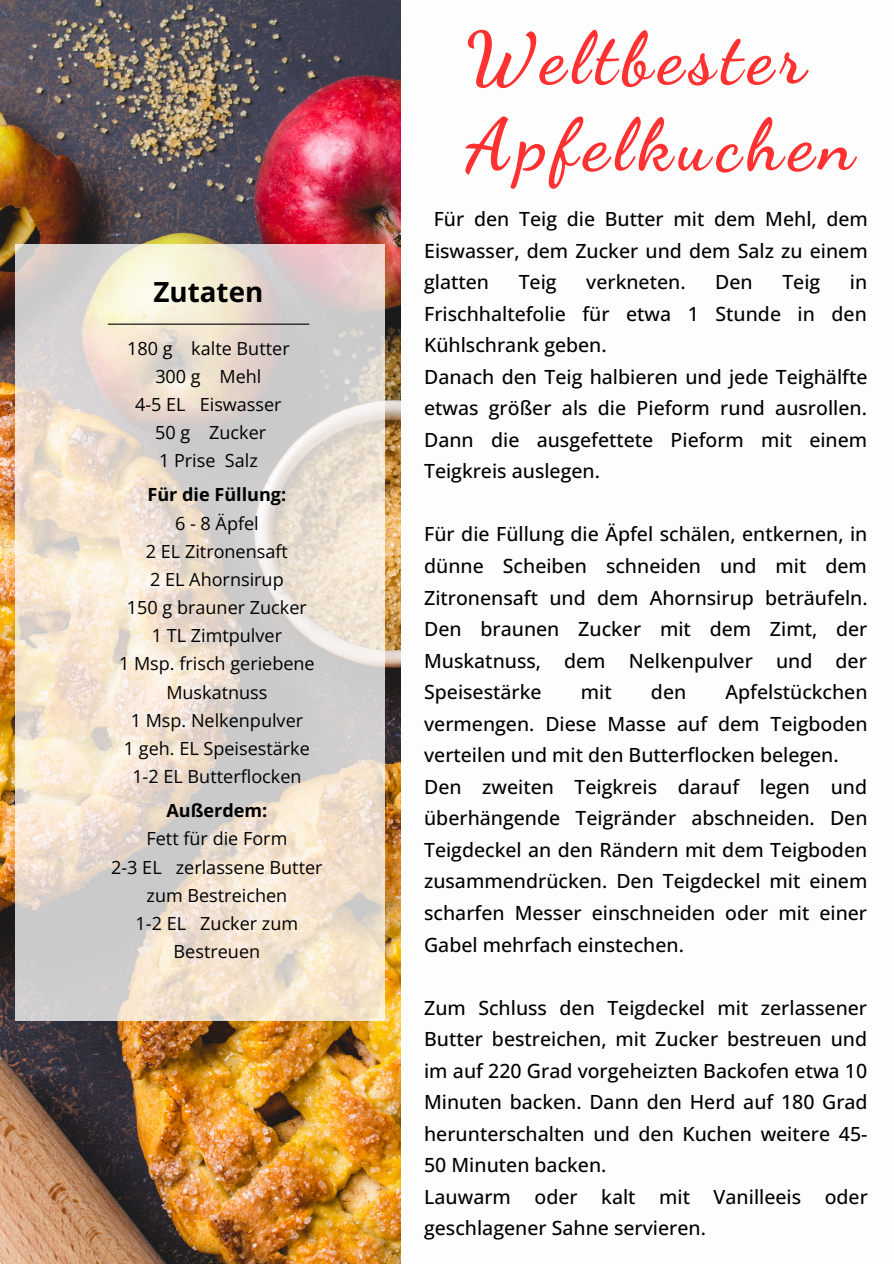
<style>
.page{position:relative;width:894px;height:1264px;background:#fff}
.page>*{position:absolute;margin:0;border:0;box-sizing:border-box;transform-origin:0 0}
.t1{font:700 72.3px "Dancing Script";letter-spacing:.085em;color:#ff3131}
.t2{font:700 27.75px "Open Sans";color:#000}
.t3{font:500 19.5px/31.5px "Open Sans";color:#000;text-align:justify}
.t4{font:18px/28.2px "Open Sans";color:#000;text-align:center}
.t5{font:700 18px "Open Sans";color:#000}
</style>
<div class="page">
<img style="left:0;top:0;width:400px;height:1263px">
<svg style="left:15px;top:244px;width:369px;height:776px;background:#e5dbd0"></svg>
<hr style="left:108px;top:323px;width:201px;height:2px;background:#000">
<p class="t2" style="left:153px;top:273px;width:111px">Zutaten</p>
<p class="t4" style="left:127px;top:333px;width:164px">180 g kalte Butter</p>
<p class="t4" style="left:155px;top:362px;width:108px">300 g Mehl</p>
<p class="t4" style="left:135px;top:390px;width:148px">4-5 EL Eiswasser</p>
<p class="t4" style="left:155px;top:418px;width:112px">50 g Zucker</p>
<p class="t4" style="left:159px;top:446px;width:100px">1 Prise Salz</p>
<p class="t5" style="left:147px;top:482px;width:140px">Für die Füllung:</p>
<p class="t4" style="left:175px;top:508px;width:85px">6 - 8 Äpfel</p>
<p class="t4" style="left:146px;top:536px;width:143px">2 EL Zitronensaft</p>
<p class="t4" style="left:150px;top:565px;width:135px">2 EL Ahornsirup</p>
<p class="t4" style="left:127px;top:593px;width:181px">150 g brauner Zucker</p>
<p class="t4" style="left:152px;top:621px;width:132px">1 TL Zimtpulver</p>
<p class="t4" style="left:119px;top:649px;width:197px">1 Msp. frisch geriebene<br>Muskatnuss</p>
<p class="t4" style="left:131px;top:705px;width:174px">1 Msp. Nelkenpulver</p>
<p class="t4" style="left:124px;top:733px;width:187px">1 geh. EL Speisestärke</p>
<p class="t4" style="left:132px;top:762px;width:171px">1-2 EL Butterflocken</p>
<p class="t5" style="left:166px;top:798px;width:102px">Außerdem:</p>
<p class="t4" style="left:146px;top:824px;width:142px">Fett für die Form</p>
<p class="t4" style="left:111px;top:852px;width:213px">2-3 EL zerlassene Butter zum Bestreichen</p>
<p class="t4" style="left:136px;top:908px;width:164px">1-2 EL Zucker zum<br>Bestreuen</p>
<p class="t1" style="left:465px;top:15px;width:341px">Weltbester</p>
<p class="t1" style="left:465px;top:102px;width:390px">Apfelkuchen</p>
<p class="t3" style="left:424px;top:203px;width:445px;text-indent:10px">Für den Teig die Butter mit dem Mehl, dem Eiswasser, dem Zucker und dem Salz zu einem glatten</p>
<p class="t3" style="left:518px;top:266px;width:39px">Teig</p>
<p class="t3" style="left:586px;top:266px;width:101px">verkneten.</p>
<p class="t3" style="left:715px;top:266px;width:39px">Den</p>
<p class="t3" style="left:782px;top:266px;width:39px">Teig</p>
<p class="t3" style="left:424px;top:266px;width:444px;text-indent:425px">in Frischhaltefolie für etwa 1 Stunde in den Kühlschrank geben.</p>
<p class="t3" style="left:424px;top:360px;width:445px">Danach den Teig halbieren und jede Teighälfte etwas größer als die Pieform rund ausrollen.<br>Dann die ausgefettete Pieform mit einem Teigkreis auslegen.</p>
<p class="t3" style="left:424px;top:518px;width:445px">Für die Füllung die Äpfel schälen, entkernen, in dünne Scheiben schneiden und mit dem Zitronensaft und dem Ahornsirup beträufeln.<br>Den braunen Zucker mit dem Zimt, der Muskatnuss, dem Nelkenpulver und der Speisestärke</p>
<p class="t3" style="left:424px;top:676px;width:445px;text-indent:301px">Apfelstückchen vermengen. Diese Masse auf dem Teigboden verteilen und mit den Butterflocken belegen.</p>
<p class="t3" style="left:424px;top:770px;width:445px">Den zweiten Teigkreis darauf legen und überhängende Teigränder abschneiden. Den Teigdeckel an den Rändern mit dem Teigboden zusammendrücken. Den Teigdeckel mit einem scharfen Messer einschneiden oder mit einer Gabel mehrfach einstechen.</p>
<p class="t3" style="left:580px;top:676px;width:32px">mit</p>
<p class="t3" style="left:650px;top:676px;width:37px">den</p>
<p class="t3" style="left:424px;top:991px;width:445px">Zum Schluss den Teigdeckel mit zerlassener Butter bestreichen, mit Zucker bestreuen und im auf 220 Grad vorgeheizten Backofen etwa 10<br>Minuten backen. Dann den Herd auf 180 Grad herunterschalten und den Kuchen weitere 45- 50 Minuten backen.</p>
<p class="t3" style="left:424px;top:1180px;width:445px">Lauwarm oder kalt mit Vanilleeis oder geschlagener Sahne servieren.</p>
</div>
